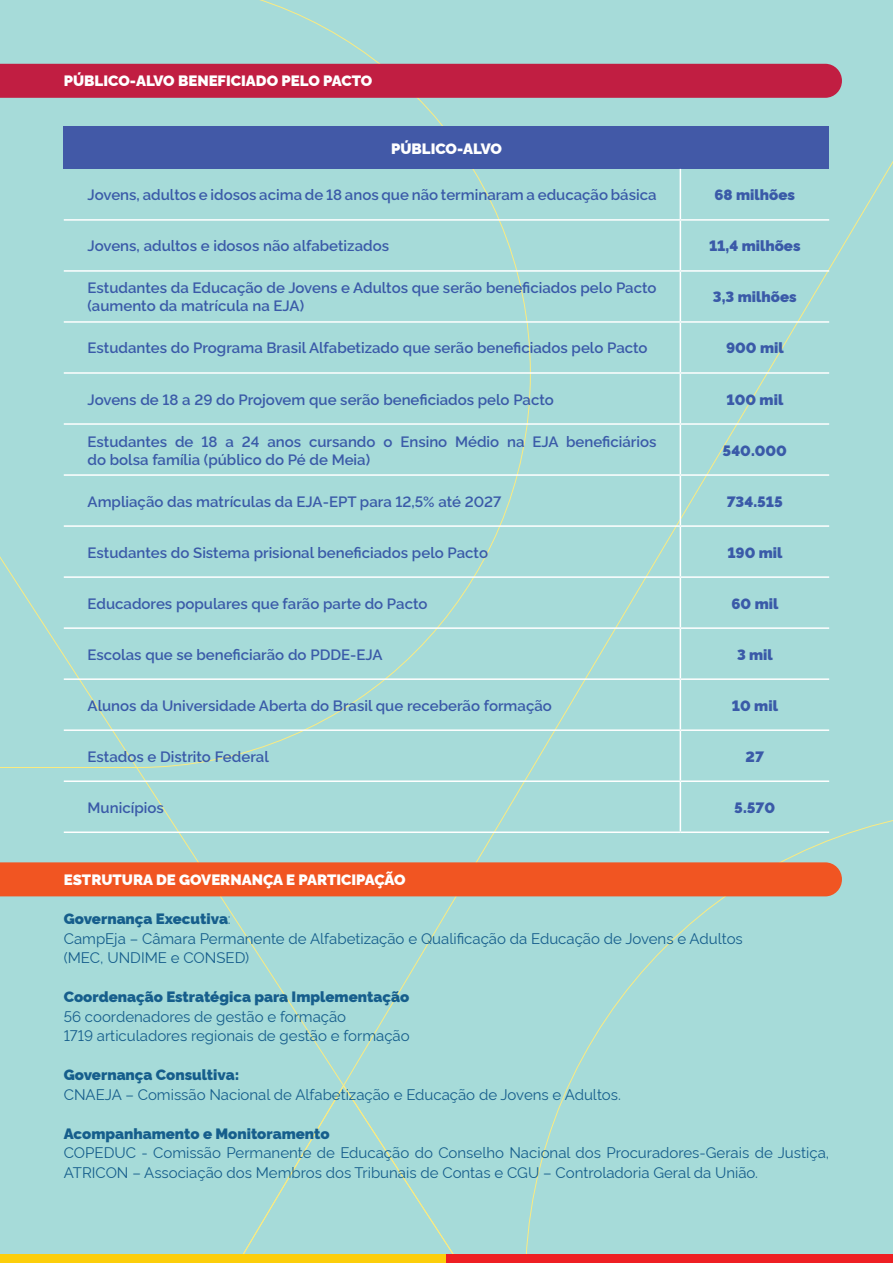
<style>
.page{position:relative;width:893px;height:1263px;background:#fff}
.page>*{position:absolute;margin:0;border:0;box-sizing:border-box;transform-origin:0 0}
.t1{font:600 15px/18px "Rawline";color:#3a5aa8}
.t2{font:15px/19.5px "Rawline";color:#165e8c}
.t3{font:900 15px "Rawline";color:#165e8c}
.t4{font:900 15px "Rawline";color:#3a5aa8}
.t5{font:900 15px "Rawline";color:#fff}
.s1{font-weight:900}
</style>
<div class="page">
<div style="left:0;top:768px;width:225px;height:486px;background:#a6dbd9"></div>
<div style="left:225px;top:0;width:668px;height:1254px;background:#a6dbd9"></div>
<div style="left:225px;top:1085px;width:248px;height:169px;background:#a6dbd9"></div>
<div style="left:137px;top:0;width:394px;height:768px;background:#a6dbd9"></div>
<div style="left:0;top:0;width:137px;height:768px;background:#a6dbd9"></div>
<div style="left:525px;top:808px;width:368px;height:446px;background:#a6dbd9"></div>
<div style="left:0;top:1254px;width:446px;height:9px;background:#fcce0b"></div>
<div style="left:446px;top:1254px;width:447px;height:9px;background:#ee1f23"></div>
<div style="left:0;top:64px;width:842px;height:34px;background:#c11e42"></div>
<div style="left:0;top:862px;width:842px;height:34px;background:#f15522"></div>
<div style="left:64px;top:126px;width:765px;height:43px;background:#4259a7"></div>
<hr style="left:680px;top:169px;width:1px;height:50px;background:#fff">
<hr style="left:64px;top:219px;width:616px;height:2px;background:#fff">
<hr style="left:680px;top:219px;width:149px;height:2px;background:#fff">
<hr style="left:680px;top:221px;width:1px;height:49px;background:#fff">
<hr style="left:64px;top:270px;width:616px;height:2px;background:#fff">
<hr style="left:680px;top:270px;width:149px;height:2px;background:#fff">
<hr style="left:680px;top:272px;width:1px;height:49px;background:#fff">
<hr style="left:64px;top:321px;width:616px;height:2px;background:#fff">
<hr style="left:680px;top:321px;width:149px;height:2px;background:#fff">
<hr style="left:680px;top:323px;width:1px;height:49px;background:#fff">
<hr style="left:64px;top:372px;width:616px;height:2px;background:#fff">
<hr style="left:680px;top:372px;width:149px;height:2px;background:#fff">
<hr style="left:680px;top:374px;width:1px;height:49px;background:#fff">
<hr style="left:64px;top:423px;width:616px;height:2px;background:#fff">
<hr style="left:680px;top:423px;width:149px;height:2px;background:#fff">
<hr style="left:680px;top:425px;width:1px;height:49px;background:#fff">
<hr style="left:64px;top:474px;width:616px;height:2px;background:#fff">
<hr style="left:680px;top:474px;width:149px;height:2px;background:#fff">
<hr style="left:680px;top:476px;width:1px;height:49px;background:#fff">
<hr style="left:64px;top:525px;width:616px;height:2px;background:#fff">
<hr style="left:680px;top:525px;width:149px;height:2px;background:#fff">
<hr style="left:680px;top:527px;width:1px;height:49px;background:#fff">
<hr style="left:64px;top:576px;width:616px;height:2px;background:#fff">
<hr style="left:680px;top:576px;width:149px;height:2px;background:#fff">
<hr style="left:680px;top:578px;width:1px;height:49px;background:#fff">
<hr style="left:64px;top:627px;width:616px;height:2px;background:#fff">
<hr style="left:680px;top:627px;width:149px;height:2px;background:#fff">
<hr style="left:680px;top:629px;width:1px;height:49px;background:#fff">
<hr style="left:64px;top:678px;width:616px;height:2px;background:#fff">
<hr style="left:680px;top:678px;width:149px;height:2px;background:#fff">
<hr style="left:680px;top:680px;width:1px;height:49px;background:#fff">
<hr style="left:64px;top:729px;width:616px;height:2px;background:#fff">
<hr style="left:680px;top:729px;width:149px;height:2px;background:#fff">
<hr style="left:680px;top:731px;width:1px;height:49px;background:#fff">
<hr style="left:64px;top:780px;width:616px;height:2px;background:#fff">
<hr style="left:680px;top:780px;width:149px;height:2px;background:#fff">
<hr style="left:680px;top:782px;width:1px;height:49px;background:#fff">
<hr style="left:64px;top:831px;width:616px;height:2px;background:#fff">
<hr style="left:680px;top:831px;width:149px;height:2px;background:#fff">
<p class="t5" style="left:64px;top:69px;width:310px">PÚBLICO-ALVO BENEFICIADO PELO PACTO</p>
<p class="t5" style="left:391px;top:137px;width:112px">PÚBLICO-ALVO</p>
<p class="t1" style="left:88px;top:185px;width:570px">Jovens, adultos e idosos acima de 18 anos que não terminaram a educação básica</p>
<p class="t4" style="left:714px;top:184px;width:82px">68 milhões</p>
<p class="t1" style="left:88px;top:236px;width:303px">Jovens, adultos e idosos não alfabetizados</p>
<p class="t4" style="left:709px;top:235px;width:93px">11,4 milhões</p>
<p class="t1" style="left:88px;top:278px;width:570px">Estudantes da Educação de Jovens e Adultos que serão beneficiados pelo Pacto (aumento da matrícula na EJA)</p>
<p class="t4" style="left:713px;top:286px;width:85px">3,3 milhões</p>
<p class="t1" style="left:88px;top:338px;width:562px">Estudantes do Programa Brasil Alfabetizado que serão beneficiados pelo Pacto</p>
<p class="t4" style="left:726px;top:337px;width:59px">900 mil</p>
<p class="t1" style="left:88px;top:389px;width:468px">Jovens de 18 a 29 do Projovem que serão beneficiados pelo Pacto</p>
<p class="t4" style="left:727px;top:388px;width:58px">100 mil</p>
<p class="t1" style="left:88px;top:431px;width:571px">Estudantes de 18 a 24 anos cursando o Ensino Médio na EJA beneficiários do bolsa família (público do Pé de Meia)</p>
<p class="t4" style="left:723px;top:439px;width:66px">540.000</p>
<p class="t1" style="left:88px;top:491px;width:415px">Ampliação das matrículas da EJA-EPT para 12,5% até 2027</p>
<p class="t4" style="left:727px;top:490px;width:58px">734.515</p>
<p class="t1" style="left:88px;top:542px;width:402px">Estudantes do Sistema prisional beneficiados pelo Pacto</p>
<p class="t4" style="left:727px;top:541px;width:57px">190 mil</p>
<p class="t1" style="left:88px;top:593px;width:341px">Educadores populares que farão parte do Pacto</p>
<p class="t4" style="left:731px;top:592px;width:48px">60 mil</p>
<p class="t1" style="left:88px;top:644px;width:297px">Escolas que se beneficiarão do PDDE-EJA</p>
<p class="t4" style="left:737px;top:643px;width:37px">3 mil</p>
<p class="t1" style="left:88px;top:695px;width:466px">Alunos da Universidade Aberta do Brasil que receberão formação</p>
<p class="t4" style="left:732px;top:694px;width:48px">10 mil</p>
<p class="t1" style="left:88px;top:746px;width:183px">Estados e Distrito Federal</p>
<p class="t4" style="left:746px;top:745px;width:20px">27</p>
<p class="t1" style="left:88px;top:797px;width:78px">Municípios</p>
<p class="t4" style="left:734px;top:796px;width:42px">5.570</p>
<p class="t5" style="left:64px;top:868px;width:343px">ESTRUTURA DE GOVERNANÇA E PARTICIPAÇÃO</p>
<p class="t2" style="left:64px;top:908px;width:681px"><span class="s1">Governança Executiva</span>:<br>CampEja – Câmara Permanente de Alfabetização e Qualificação da Educação de Jovens e Adultos (MEC, UNDIME e CONSED)</p>
<p class="t3" style="left:64px;top:985px;width:347px">Coordenação Estratégica para Implementação</p>
<p class="t2" style="left:64px;top:1005px;width:347px">56 coordenadores de gestão e formação<br>1719 articuladores regionais de gestão e formação</p>
<p class="t3" style="left:64px;top:1063px;width:177px">Governança Consultiva:</p>
<p class="t2" style="left:64px;top:1083px;width:559px">CNAEJA – Comissão Nacional de Alfabetização e Educação de Jovens e Adultos.</p>
<p class="t3" style="left:64px;top:1122px;width:267px">Acompanhamento e Monitoramento</p>
<p class="t2" style="left:64px;top:1142px;width:767px">COPEDUC - Comissão Permanente de Educação do Conselho Nacional dos Procuradores-Gerais de Justiça,<br>ATRICON – Associação dos Membros dos Tribunais de Contas e CGU – Controladoria Geral da União.</p>
</div>
